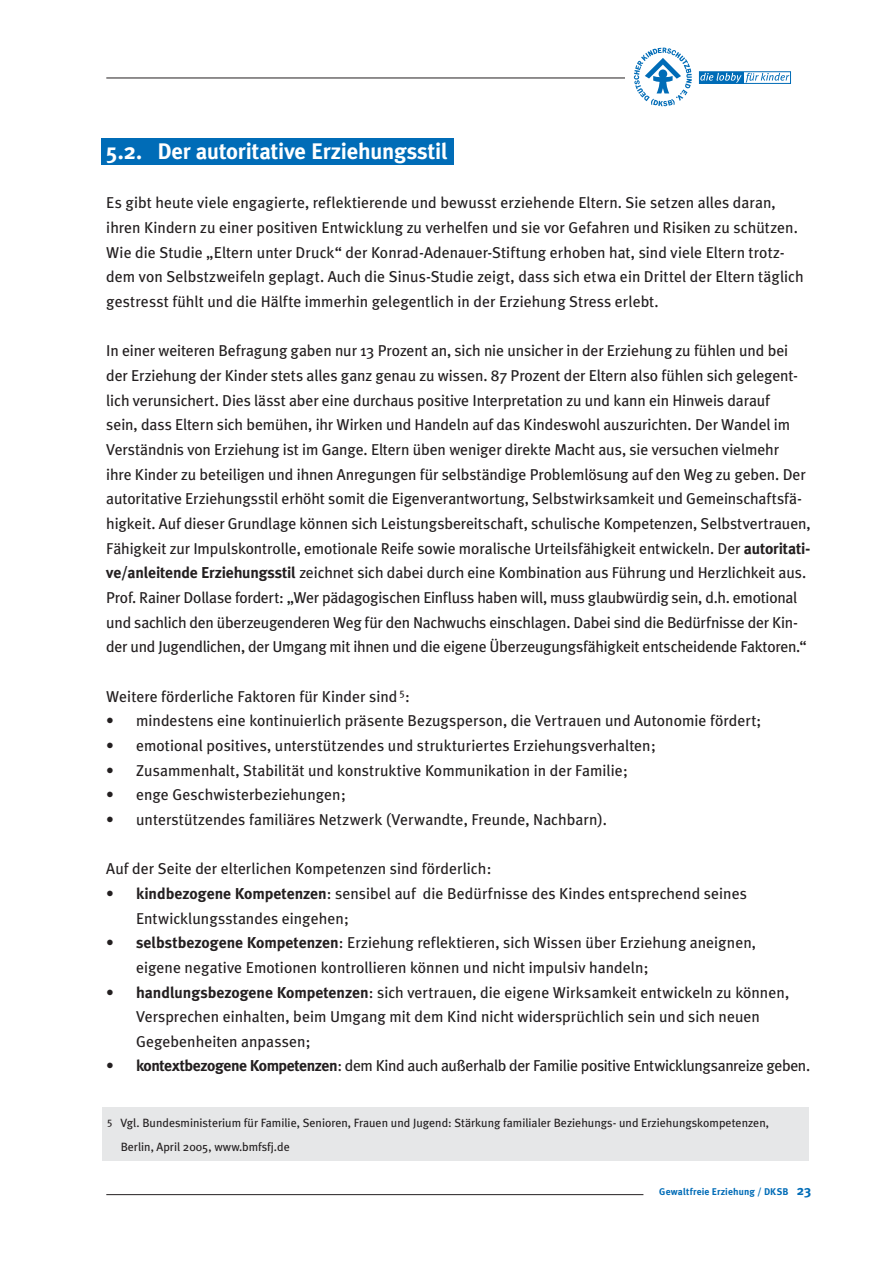
<style>
.page{position:relative;width:893px;height:1263px;background:#fff}
.page>*{position:absolute;margin:0;border:0;box-sizing:border-box;transform-origin:0 0}
.t1{font:700 22.5px "Meta Plus";letter-spacing:-.01em;color:#fff}
.t2{font:15.75px/24.6px "Meta Plus";color:#231f20}
.t3{font:15.75px "Meta Plus";letter-spacing:-.025em;color:#231f20}
.t4{font:12px/24px "Meta Plus";color:#231f20}
.t5{font:700 9.75px "Meta Plus";letter-spacing:.015em;color:#006cb7}
.s1{font-weight:700}
.s2{font-size:13.5px}
</style>
<div class="page">
<hr style="left:106px;top:78px;width:522px;height:1px;background:#231f20">
<hr style="left:106px;top:1194px;width:537px;height:1px;background:#231f20">
<div style="left:626px;top:56px;width:183px;height:45px;background:#fff"></div>
<div style="left:699px;top:71px;width:92px;height:13px;border:1px solid #006cb7"></div>
<div style="left:699px;top:72px;width:45px;height:11px;background:#006cb7"></div>
<svg style="left:700px;top:73px;width:89px;height:10px"></svg>
<svg style="left:634px;top:48px;width:58px;height:58px"></svg>
<div style="left:101px;top:138px;width:353px;height:26px;background:#006cb7"></div>
<div style="left:102px;top:1107px;width:706px;height:54px;background:#e6e7e8"></div>
<h1 class="t1" style="left:106px;top:142px;width:343px">5.2. Der autoritative Erziehungsstil</h1>
<p class="t2" style="left:106px;top:191px;width:699px">Es gibt heute viele engagierte, reflektierende und bewusst erziehende Eltern. Sie setzen alles daran, ihren Kindern zu einer positiven Entwicklung zu verhelfen und sie vor Gefahren und Risiken zu schützen.<br>Wie die Studie „Eltern unter Druck“ der Konrad-Adenauer-Stiftung erhoben hat, sind viele Eltern trotz&shy;dem von Selbstzweifeln geplagt. Auch die Sinus-Studie zeigt, dass sich etwa ein Drittel der Eltern täglich gestresst fühlt und die Hälfte immerhin gelegentlich in der Erziehung Stress erlebt.</p>
<p class="t2" style="left:106px;top:339px;width:706px">In einer weiteren Befragung gaben nur 13 Prozent an, sich nie unsicher in der Erziehung zu fühlen und bei der Erziehung der Kinder stets alles ganz genau zu wissen. 87 Prozent der Eltern also fühlen sich gelegent&shy;lich verunsichert. Dies lässt aber eine durchaus positive Interpretation zu und kann ein Hinweis darauf<br>sein, dass Eltern sich bemühen, ihr Wirken und Handeln auf das Kindeswohl auszurichten. Der Wandel im Verständnis von Erziehung ist im Gange. Eltern üben weniger direkte Macht aus, sie versuchen vielmehr<br>ihre Kinder zu beteiligen und ihnen Anregungen für selbständige Problemlösung auf den Weg zu geben. Der autoritative Erziehungsstil erhöht somit die Eigenverantwortung, Selbstwirksamkeit und Gemeinschaftsfä&shy;higkeit. Auf dieser Grundlage können sich Leistungsbereitschaft, schulische Kompetenzen, Selbstvertrauen, Fähigkeit zur Impulskontrolle, emotionale Reife sowie moralische Urteilsfähigkeit entwickeln. Der <span class="s1">autoritati&shy;ve/anleitende Erziehungsstil</span> zeichnet sich dabei durch eine Kombination aus Führung und Herzlichkeit aus.<br>Prof. Rainer Dollase fordert: „Wer pädagogischen Einfluss haben will, muss glaubwürdig sein, d.h. emotional und sachlich den überzeugenderen Weg für den Nachwuchs einschlagen. Dabei sind die Bedürfnisse der Kin&shy;der und Jugendlichen, der Umgang mit ihnen und die eigene Überzeugungsfähigkeit entscheidende Faktoren.“</p>
<p class="t2" style="left:106px;top:685px;width:305px">Weitere förderliche Faktoren für Kinder sind <sup>5</sup>:</p>
<p class="t2" style="left:106px;top:709px;width:657px">• mindestens eine kontinuierlich präsente Bezugsperson, die Vertrauen und Autonomie fördert;</p>
<p class="t2" style="left:106px;top:734px;width:551px">• emotional positives, unterstützendes und strukturiertes Erziehungsverhalten;</p>
<p class="t2" style="left:106px;top:759px;width:523px">• Zusammenhalt, Stabilität und konstruktive Kommunikation in der Familie;</p>
<p class="t2" style="left:106px;top:783px;width:241px">• enge Geschwisterbeziehungen;</p>
<p class="t2" style="left:106px;top:808px;width:502px">• unterstützendes familiäres Netzwerk (Verwandte, Freunde, Nachbarn).</p>
<p class="t2" style="left:106px;top:857px;width:387px">Auf der Seite der elterlichen Kompetenzen sind förderlich:</p>
<p class="t2" style="left:136px;top:882px;width:612px;text-indent:-30px">• <span class="s1">kindbezogene Kompetenzen</span>: sensibel auf die Bedürfnisse des Kindes entsprechend seines<br>Entwicklungsstandes eingehen;</p>
<p class="t2" style="left:136px;top:931px;width:621px;text-indent:-30px">• <span class="s1">selbstbezogene Kompetenzen</span>: Erziehung reflektieren, sich Wissen über Erziehung aneignen, eigene negative Emotionen kontrollieren können und nicht impulsiv handeln;</p>
<p class="t2" style="left:136px;top:981px;width:655px;text-indent:-30px">• <span class="s1">handlungsbezogene Kompetenzen</span>: sich vertrauen, die eigene Wirksamkeit entwickeln zu können,<br>Versprechen einhalten, beim Umgang mit dem Kind nicht widersprüchlich sein und sich neuen<br>Gegebenheiten anpassen;</p>
<p class="t3" style="left:106px;top:1060px;width:705px">• <span class="s1">kontextbezogene Kompetenzen</span>: dem Kind auch außerhalb der Familie positive Entwicklungsanreize geben.</p>
<p class="t4" style="left:121px;top:1112px;width:650px;text-indent:-14px"><sup>5</sup> Vgl. Bundesministerium für Familie, Senioren, Frauen und Jugend: Stärkung familialer Beziehungs- und Erziehungskompetenzen,<br>Berlin, April 2005, www.bmfsfj.de</p>
<p class="t5" style="left:659px;top:1188px;width:153px">Gewaltfreie Erziehung / DKSB <span class="s2">23</span></p>
</div>
